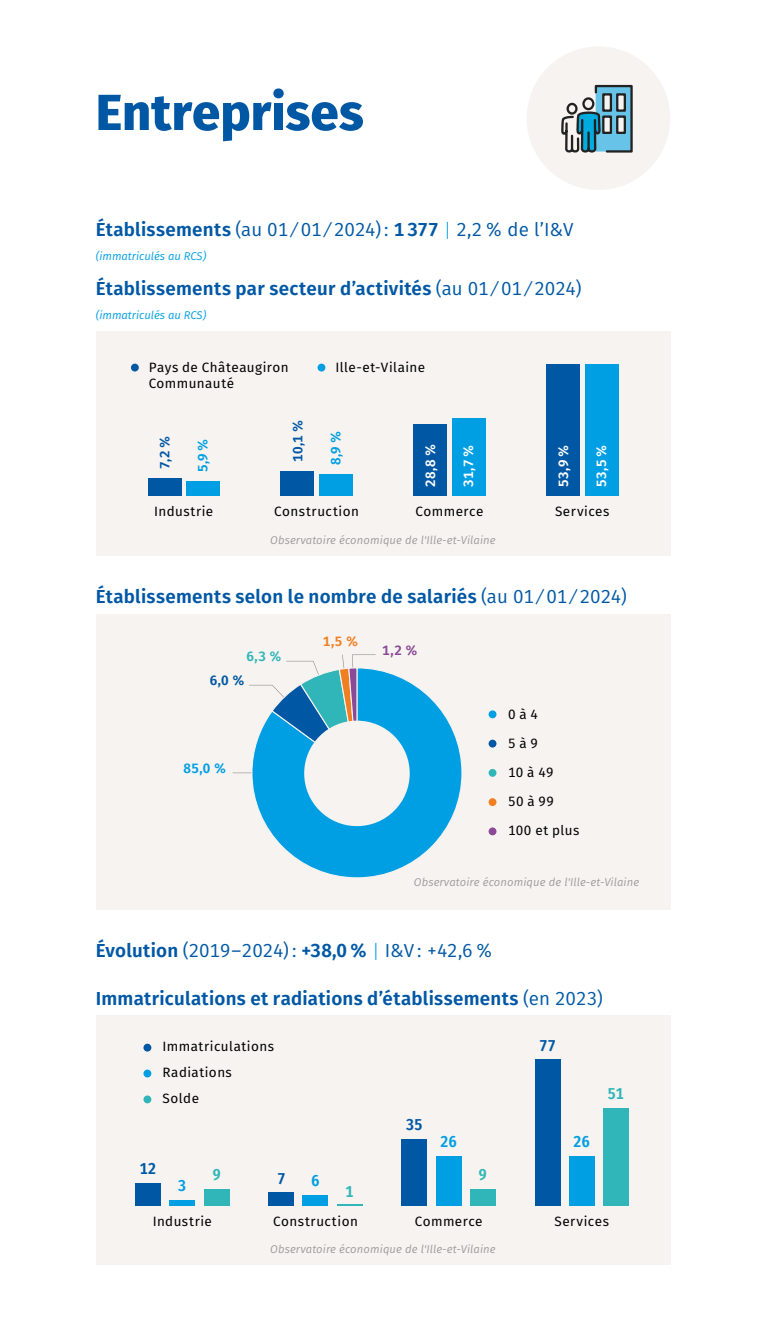
<style>
.page{position:relative;width:766px;height:1340px;background:#fff}
.page>*{position:absolute;margin:0;border:0;box-sizing:border-box;transform-origin:0 0}
.t1{font:800 50.62px "Fira Sans";letter-spacing:.005em;color:#0058a5}
.t2{font:600 18.9px "Fira Sans";letter-spacing:.015em;color:#0058a5}
.t3{font:18.9px "Fira Sans";letter-spacing:-.005em;color:#0058a5}
.t4{font:600 15.75px "Fira Sans Condensed";color:#0058a5}
.t5{font:600 15.75px "Fira Sans Condensed";color:#009fe3}
.t6{font:600 15.75px "Fira Sans Condensed";color:#30b6b8}
.t7{font:13.5px/29px "Fira Sans";letter-spacing:.035em;color:#010202}
.t8{font:600 13.5px "Fira Sans";letter-spacing:.03em;color:#fff}
.t9{font:600 13.5px "Fira Sans";color:#0058a5}
.t10{font:600 13.5px "Fira Sans";color:#009fe3}
.t11{font:600 13.5px "Fira Sans";color:#30b6b8}
.t12{font:600 13.5px "Fira Sans";color:#f07f22}
.t13{font:600 13.5px "Fira Sans";color:#8b4a97}
.t14{font:italic 11.25px "Fira Sans";letter-spacing:.01em;color:#9d9d9c}
.t15{font:italic 11.25px "Fira Sans";color:#009fe3}
.s1{font-weight:600}
.s2{font-weight:300;color:#009fe3}
.s3{font-weight:400}
</style>
<div class="page">
<div style="left:526px;top:46px;width:144px;height:144px;background:#f7f3f0;border-radius:50%"></div>
<svg style="left:561px;top:84px;width:72px;height:69px"></svg>
<div style="left:96px;top:331px;width:574px;height:224px;background:#f7f3f0"></div>
<div style="left:131px;top:363px;width:8px;height:8px;background:#0058a5;border-radius:50%"></div>
<div style="left:317px;top:363px;width:8px;height:8px;background:#009fe3;border-radius:50%"></div>
<div style="left:148px;top:478px;width:33px;height:17px;background:#0058a5"></div>
<div style="left:186px;top:481px;width:34px;height:14px;background:#009fe3"></div>
<div style="left:280px;top:471px;width:34px;height:24px;background:#0058a5"></div>
<div style="left:319px;top:474px;width:33px;height:21px;background:#009fe3"></div>
<div style="left:413px;top:424px;width:34px;height:71px;background:#0058a5"></div>
<div style="left:451px;top:418px;width:34px;height:77px;background:#009fe3"></div>
<div style="left:546px;top:363px;width:34px;height:132px;background:#0058a5"></div>
<div style="left:584px;top:364px;width:34px;height:131px;background:#009fe3"></div>
<div style="left:96px;top:614px;width:574px;height:296px;background:#f7f3f0"></div>
<svg style="left:251px;top:669px;width:211px;height:209px;fill:#009fe3"></svg>
<svg style="left:232px;top:654px;width:143px;height:119px"></svg>
<div style="left:304px;top:720px;width:105px;height:106px;background:#f7f3f0;border-radius:50%"></div>
<div style="left:488px;top:739px;width:8px;height:8px;background:#0058a5;border-radius:50%"></div>
<div style="left:488px;top:769px;width:8px;height:7px;background:#30b6b8;border-radius:50%"></div>
<div style="left:488px;top:798px;width:8px;height:8px;background:#f07f22;border-radius:50%"></div>
<div style="left:488px;top:827px;width:8px;height:8px;background:#8b4a97;border-radius:50%"></div>
<div style="left:488px;top:710px;width:8px;height:8px;background:#009fe3;border-radius:50%"></div>
<div style="left:96px;top:1014px;width:574px;height:250px;background:#f7f3f0"></div>
<div style="left:268px;top:1192px;width:26px;height:13px;background:#0058a5"></div>
<div style="left:135px;top:1182px;width:26px;height:23px;background:#0058a5"></div>
<div style="left:534px;top:1059px;width:26px;height:146px;background:#0058a5"></div>
<div style="left:401px;top:1139px;width:26px;height:66px;background:#0058a5"></div>
<div style="left:169px;top:1199px;width:26px;height:6px;background:#009fe3"></div>
<div style="left:302px;top:1194px;width:26px;height:11px;background:#009fe3"></div>
<div style="left:569px;top:1156px;width:25px;height:49px;background:#009fe3"></div>
<div style="left:435px;top:1156px;width:26px;height:49px;background:#009fe3"></div>
<hr style="left:336px;top:1203px;width:26px;height:2px;background:#30b6b8">
<div style="left:603px;top:1108px;width:25px;height:97px;background:#30b6b8"></div>
<div style="left:204px;top:1188px;width:25px;height:17px;background:#30b6b8"></div>
<div style="left:470px;top:1188px;width:25px;height:17px;background:#30b6b8"></div>
<div style="left:143px;top:1043px;width:8px;height:8px;background:#0058a5;border-radius:50%"></div>
<div style="left:143px;top:1069px;width:8px;height:8px;background:#009fe3;border-radius:50%"></div>
<div style="left:143px;top:1095px;width:8px;height:8px;background:#30b6b8;border-radius:50%"></div>
<h1 class="t1" style="left:96px;top:68px;width:269px">Entreprises</h1>
<h2 class="t3" style="left:96px;top:216px;width:479px"><span class="s1">Établissements</span> (au 01 ⁄ 01 ⁄ 2024) : <span class="s1">1 377</span> <span class="s2">|</span> 2,2 % de l’I&amp;V</h2>
<p class="t15" style="left:96px;top:248px;width:112px">(immatriculés au RCS)</p>
<h2 class="t2" style="left:96px;top:273px;width:487px">Établissements par secteur d’activités <span class="s3">(au 01 ⁄ 01 ⁄ 2024)</span></h2>
<p class="t15" style="left:96px;top:307px;width:112px">(immatriculés au RCS)</p>
<p class="t7" style="left:149px;top:358px;width:141px;line-height:16.2px">Pays de Châteaugiron<br>Communauté</p>
<p class="t7" style="left:335px;top:352px;width:91px">Ille-et-Vilaine</p>
<p class="t9" style="left:286px;top:462px;width:43px;rotate:-90deg">10,1 %</p>
<p class="t10" style="left:192px;top:472px;width:35px;rotate:-90deg">5,9 %</p>
<p class="t10" style="left:324px;top:465px;width:36px;rotate:-90deg">8,9 %</p>
<p class="t7" style="left:154px;top:496px;width:61px">Industrie</p>
<p class="t7" style="left:274px;top:496px;width:86px">Construction</p>
<p class="t7" style="left:415px;top:496px;width:69px">Commerce</p>
<p class="t7" style="left:555px;top:496px;width:56px">Services</p>
<p class="t9" style="left:154px;top:469px;width:35px;rotate:-90deg">7,2 %</p>
<p class="t8" style="left:419px;top:486px;width:44px;rotate:-90deg">28,8 %</p>
<p class="t8" style="left:457px;top:486px;width:43px;rotate:-90deg">31,7 %</p>
<p class="t8" style="left:552px;top:486px;width:43px;rotate:-90deg">53,9 %</p>
<p class="t8" style="left:590px;top:486px;width:44px;rotate:-90deg">53,5 %</p>
<p class="t14" style="left:270px;top:531px;width:227px">Observatoire économique de l'Ille-et-Vilaine</p>
<h2 class="t2" style="left:96px;top:580px;width:532px">Établissements selon le nombre de salariés <span class="s3">(au 01 ⁄ 01 ⁄ 2024)</span></h2>
<p class="t11" style="left:246px;top:645px;width:37px">6,3 %</p>
<p class="t9" style="left:210px;top:669px;width:36px">6,0 %</p>
<p class="t10" style="left:183px;top:757px;width:44px">85,0 %</p>
<p class="t12" style="left:323px;top:630px;width:37px">1,5 %</p>
<p class="t13" style="left:382px;top:639px;width:37px">1,2 %</p>
<p class="t7" style="left:508px;top:699px;width:73px">0 à 4<br>5 à 9<br>10 à 49<br>50 à 99<br>100 et plus</p>
<p class="t14" style="left:414px;top:874px;width:227px">Observatoire économique de l'Ille-et-Vilaine</p>
<h2 class="t3" style="left:96px;top:936px;width:398px"><span class="s1">Évolution</span> (2019–2024) : <span class="s1">+38,0 %</span> <span class="s2">|</span> I&amp;V : +42,6 %</h2>
<h2 class="t2" style="left:96px;top:982px;width:508px">Immatriculations et radiations d’établissements <span class="s3">(en 2023)</span></h2>
<p class="t7" style="left:162px;top:1032px;width:113px;line-height:25.9px">Immatriculations<br>Radiations<br>Solde</p>
<p class="t4" style="left:539px;top:1032px;width:18px">77</p>
<p class="t6" style="left:607px;top:1081px;width:18px">51</p>
<p class="t4" style="left:406px;top:1111px;width:18px">35</p>
<p class="t5" style="left:440px;top:1128px;width:18px">26</p>
<p class="t5" style="left:573px;top:1128px;width:18px">26</p>
<p class="t4" style="left:140px;top:1155px;width:18px">12</p>
<p class="t6" style="left:213px;top:1161px;width:9px">9</p>
<p class="t4" style="left:277px;top:1165px;width:9px">7</p>
<p class="t5" style="left:178px;top:1172px;width:9px">3</p>
<p class="t5" style="left:311px;top:1167px;width:9px">6</p>
<p class="t6" style="left:345px;top:1178px;width:9px">1</p>
<p class="t6" style="left:479px;top:1161px;width:9px">9</p>
<p class="t7" style="left:153px;top:1206px;width:61px">Industrie</p>
<p class="t7" style="left:273px;top:1206px;width:86px">Construction</p>
<p class="t7" style="left:414px;top:1206px;width:69px">Commerce</p>
<p class="t7" style="left:554px;top:1206px;width:56px">Services</p>
<p class="t14" style="left:270px;top:1240px;width:227px">Observatoire économique de l'Ille-et-Vilaine</p>
</div>
